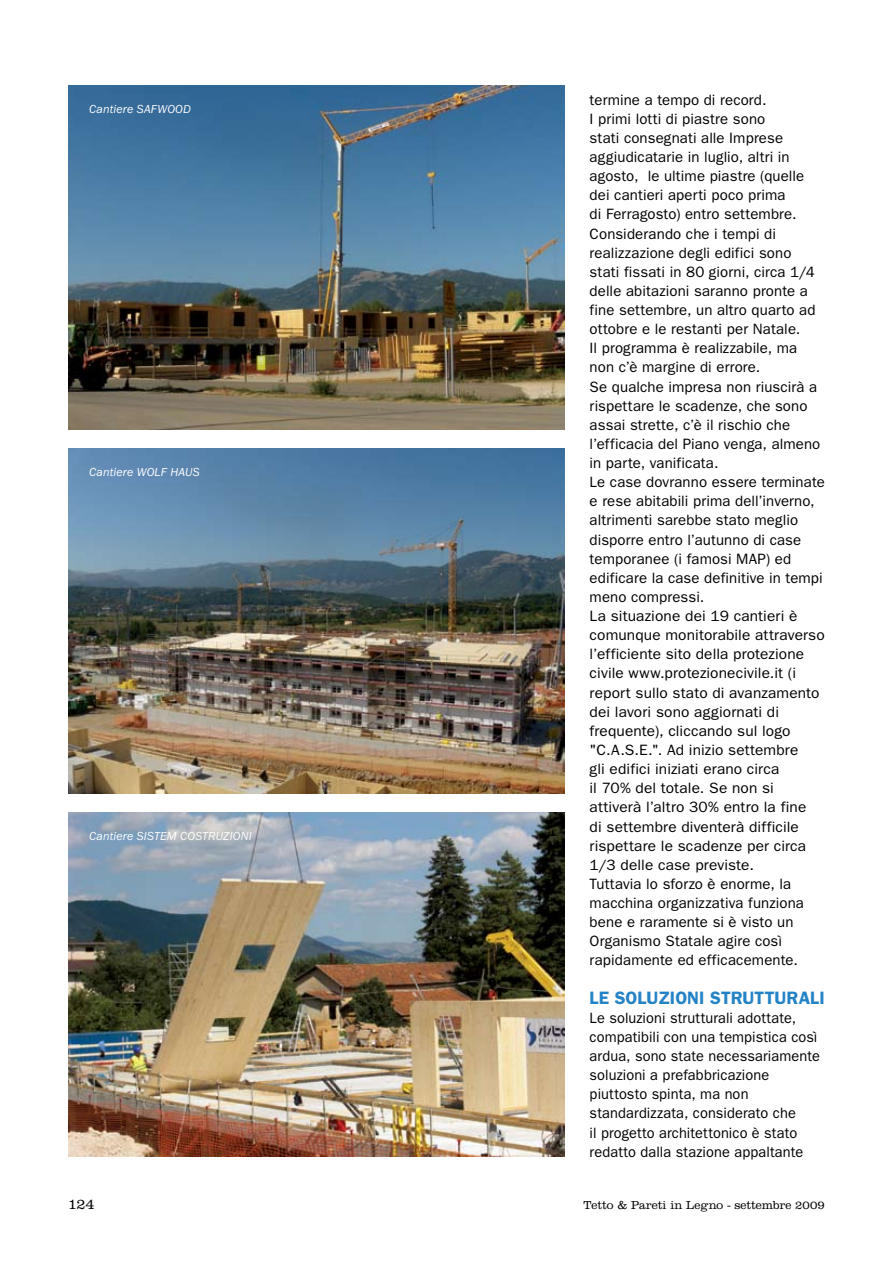
<style>
.page{position:relative;width:893px;height:1263px;background:#fff}
.page>*{position:absolute;margin:0;border:0;box-sizing:border-box;transform-origin:0 0}
.t1{font:600 18px "ITC Franklin Gothic Std";letter-spacing:.005em;color:#2483c6}
.t2{font:15px/19px "ITC Franklin Gothic Std";letter-spacing:.01em;color:#000}
.t3{font:300 15px "Clarendon LT Std";color:#000}
.t4{font:italic 12px "ITC Franklin Gothic Std";letter-spacing:.015em;color:#fff}
.t5{font:300 12px "Clarendon LT Std";color:#000}
</style>
<div class="page">
<img style="left:68px;top:86px;width:496px;height:344px">
<img style="left:68px;top:449px;width:496px;height:344px">
<img style="left:68px;top:812px;width:496px;height:345px">
<p class="t4" style="left:89px;top:102px;width:103px">Cantiere SAFWOOD</p>
<p class="t4" style="left:89px;top:466px;width:112px">Cantiere WOLF HAUS</p>
<p class="t4" style="left:89px;top:829px;width:164px">Cantiere SISTEM COSTRUZIONI</p>
<p class="t2" style="left:590px;top:90px;width:237px">termine a tempo di record.<br>I primi lotti di piastre sono<br>stati consegnati alle Imprese aggiudicatarie in luglio, altri in agosto, le ultime piastre (quelle dei cantieri aperti poco prima<br>di Ferragosto) entro settembre.<br>Considerando che i tempi di realizzazione degli edifici sono stati fissati in 80 giorni, circa 1/4 delle abitazioni saranno pronte a fine settembre, un altro quarto ad ottobre e le restanti per Natale.<br>Il programma è realizzabile, ma non c’è margine di errore.<br>Se qualche impresa non riuscirà a rispettare le scadenze, che sono assai strette, c’è il rischio che l’efficacia del Piano venga, almeno in parte, vanificata.<br>Le case dovranno essere terminate e rese abitabili prima dell’inverno, altrimenti sarebbe stato meglio disporre entro l’autunno di case temporanee (i famosi MAP) ed edificare la case definitive in tempi meno compressi.<br>La situazione dei 19 cantieri è comunque monitorabile attraverso l’efficiente sito della protezione civile www.protezionecivile.it (i report sullo stato di avanzamento dei lavori sono aggiornati di frequente), cliccando sul logo "C.A.S.E.". Ad inizio settembre<br>gli edifici iniziati erano circa<br>il 70% del totale. Se non si attiverà l’altro 30% entro la fine<br>di settembre diventerà difficile rispettare le scadenze per circa<br>1/3 delle case previste.<br>Tuttavia lo sforzo è enorme, la macchina organizzativa funziona bene e raramente si è visto un<br>Organismo Statale agire così rapidamente ed efficacemente.</p>
<p class="t1" style="left:590px;top:987px;width:237px">LE SOLUZIONI STRUTTURALI</p>
<p class="t2" style="left:590px;top:1008px;width:232px">Le soluzioni strutturali adottate, compatibili con una tempistica così ardua, sono state necessariamente soluzioni a prefabbricazione piuttosto spinta, ma non standardizzata, considerato che<br>il progetto architettonico è stato redatto dalla stazione appaltante</p>
<p class="t3" style="left:68px;top:1195px;width:28px">124</p>
<p class="t5" style="left:584px;top:1198px;width:243px">Tetto &amp; Pareti in Legno - settembre 2009</p>
</div>
